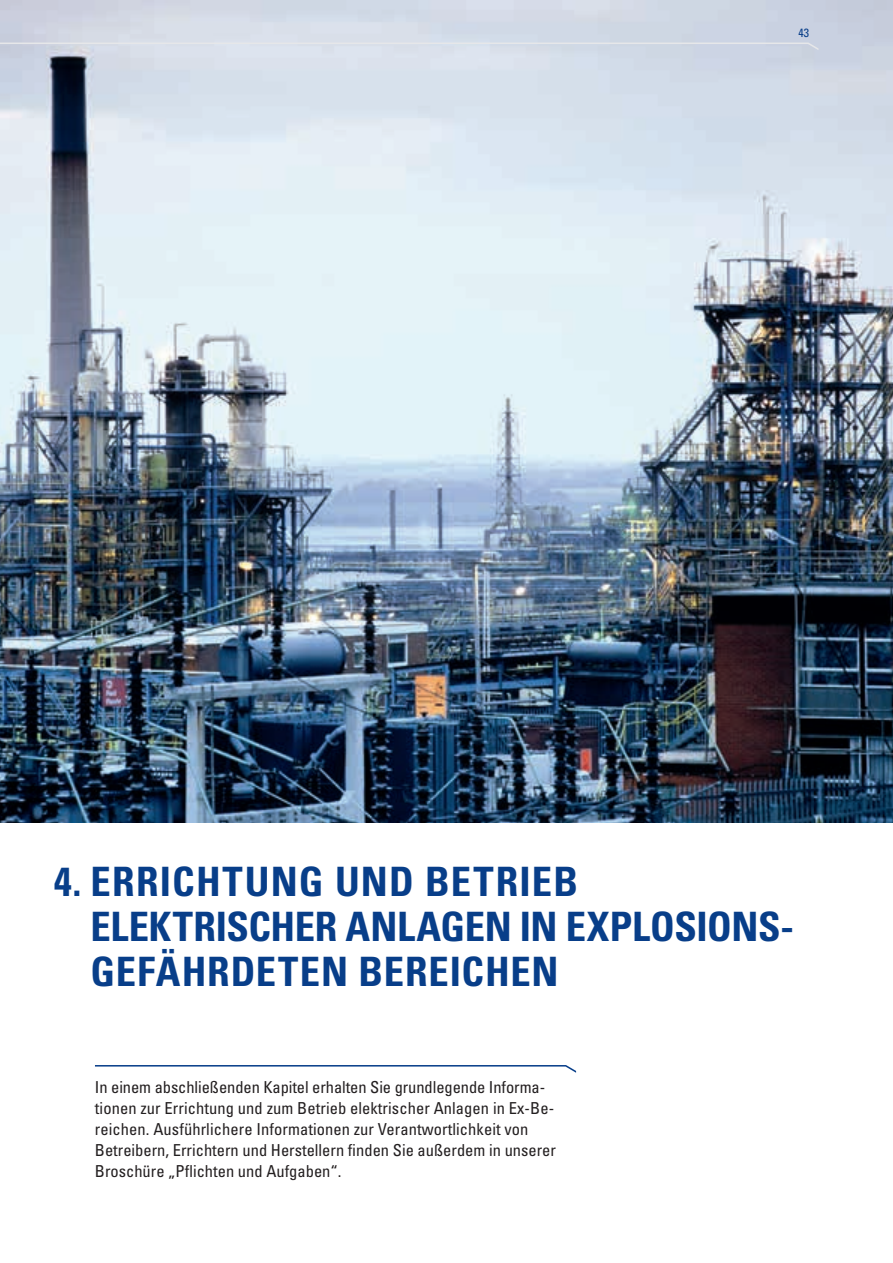
<style>
.page{position:relative;width:893px;height:1263px;background:#fff}
.page>*{position:absolute;margin:0;border:0;box-sizing:border-box;transform-origin:0 0}
.t1{font:700 condensed 40.5px/45px "Univers";letter-spacing:.02em;color:#083e89}
.t2{font:condensed 16.5px/21px "Univers";color:#231f20}
.t3{font:condensed 12px "Univers";color:#083e89}
</style>
<div class="page">
<svg style="left:95px;top:1065px;width:481px;height:8px"></svg>
<img style="left:0;top:0;width:893px;height:823px">
<svg style="left:0;top:43px;width:818px;height:7px;background:#d6dce7"></svg>
<p class="t3" style="left:798px;top:25px;width:12px">43</p>
<h1 class="t1" style="left:91px;top:858px;width:701px;text-indent:-37px">4. ERRICHTUNG UND BETRIEB<br>ELEKTRISCHER ANLAGEN IN EXPLOSIONS-<br>GEFÄHRDETEN BEREICHEN</h1>
<p class="t2" style="left:95px;top:1076px;width:462px">In einem abschließenden Kapitel erhalten Sie grundlegende Informa&shy;tionen zur Errichtung und zum Betrieb elektrischer Anlagen in Ex-Be&shy;reichen. Ausführlichere Informationen zur Verantwortlichkeit von Betreibern, Errichtern und Herstellern finden Sie außerdem in unserer Broschüre „Pflichten und Aufgaben“.</p>
</div>
